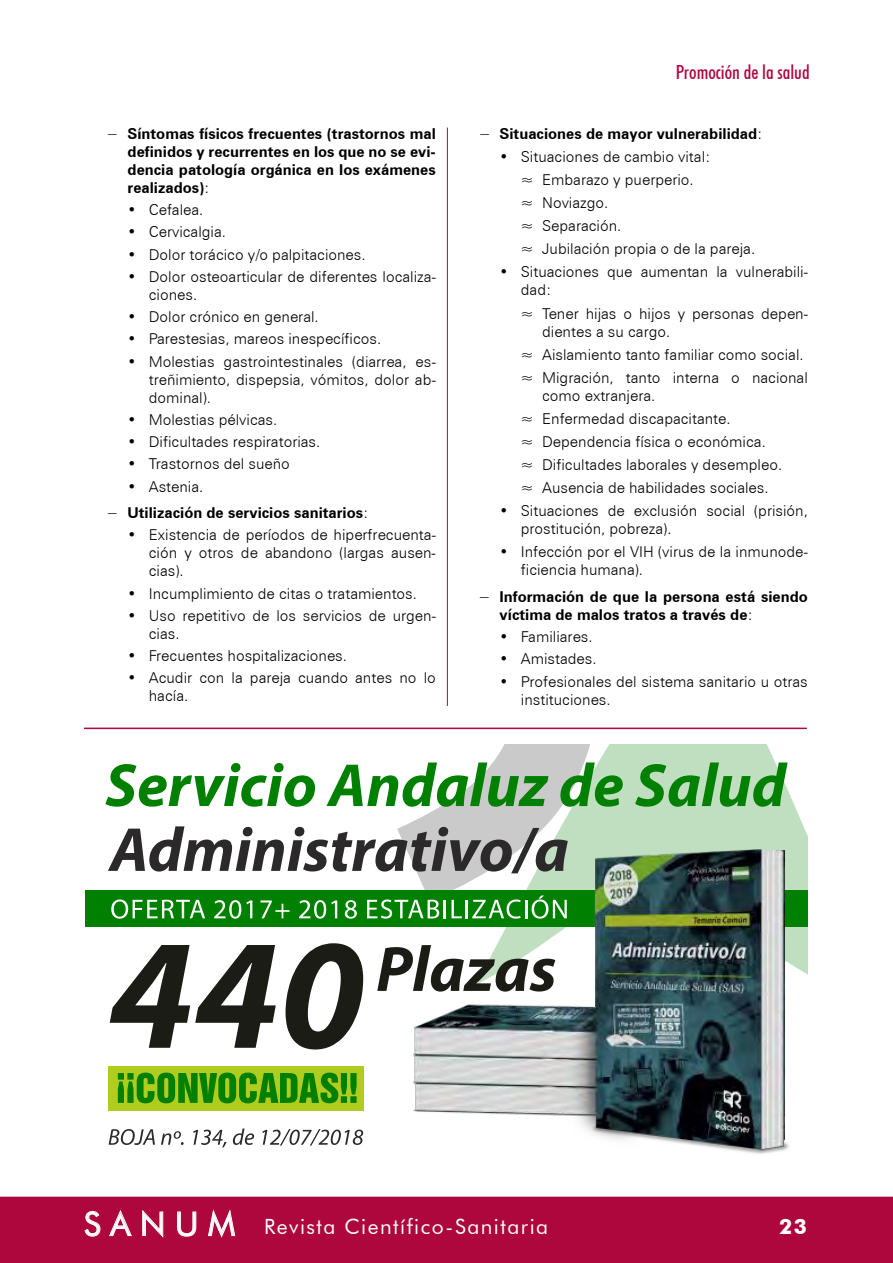
<style>
.page{position:relative;width:893px;height:1263px;background:#fff}
.page>*{position:absolute;margin:0;border:0;box-sizing:border-box;transform-origin:0 0}
.t1{font:21px "Futura BT";letter-spacing:.07em;color:#fff}
.t2{font:700 21px "Futura BT";color:#fff}
.t3{font:500 condensed 19.5px "Futura BT";color:#ad073d}
.t4{font:300 15px/18px "Zurich BT";color:#000}
.t5{font:700 15px/18px "Zurich BT";color:#000}
.s1{font-weight:300}
.s2{font-size:33px}
</style>
<div class="page">
<div style="left:0;top:1197px;width:893px;height:66px;background:#ad073d"></div>
<hr style="left:447px;top:128px;width:1px;height:578px;background:#ad073d">
<div style="left:85px;top:890px;width:723px;height:37px;background:#008000"></div>
<img style="left:414px;top:1049px;width:375px;height:105px">
<svg style="left:105px;top:744px;width:703px;height:305px"></svg>
<svg style="left:109px;top:1129px;width:46px;height:16px"></svg>
<svg style="left:161px;top:1131px;width:23px;height:14px"></svg>
<svg style="left:193px;top:1129px;width:34px;height:18px"></svg>
<svg style="left:233px;top:1128px;width:21px;height:17px"></svg>
<svg style="left:262px;top:1129px;width:101px;height:16px"></svg>
<div style="left:108px;top:1066px;width:255px;height:45px;background:#b0cc1f"></div>
<svg style="left:118px;top:1072px;width:239px;height:31px"></svg>
<hr style="left:84px;top:728px;width:723px;height:1px;background:#ad073d">
<p class="t5" style="left:128px;top:125px;width:310px;text-align:justify;text-indent:-21px"><span class="s1">−</span> Síntomas físicos frecuentes (trastornos mal definidos y recurrentes en los que no se evi&shy;dencia patología orgánica en los exámenes realizados)<span class="s1">:</span></p>
<p class="t4" style="left:128px;top:201px;width:77px">• Cefalea.</p>
<p class="t4" style="left:128px;top:223px;width:100px">• Cervicalgia.</p>
<p class="t4" style="left:128px;top:245px;width:240px">• Dolor torácico y/o palpitaciones.</p>
<p class="t4" style="left:149px;top:267px;width:288px;text-indent:-21px">• Dolor osteoarticular de diferentes localiza&shy;ciones.</p>
<p class="t4" style="left:128px;top:308px;width:193px">• Dolor crónico en general.</p>
<p class="t4" style="left:128px;top:330px;width:255px">• Parestesias, mareos inespecíficos.</p>
<p class="t4" style="left:149px;top:352px;width:289px;text-align:justify;text-indent:-21px">• Molestias gastrointestinales (diarrea, es&shy;treñimiento, dispepsia, vómitos, dolor ab&shy;dominal).</p>
<p class="t4" style="left:128px;top:410px;width:151px">• Molestias pélvicas.</p>
<p class="t4" style="left:128px;top:433px;width:194px">• Dificultades respiratorias.</p>
<p class="t4" style="left:128px;top:455px;width:164px">• Trastornos del sueño</p>
<p class="t5" style="left:106px;top:473px;width:264px;line-height:26.5px;text-indent:21px"><span class="s1">• Astenia.<br>−</span> Utilización de servicios sanitarios<span class="s1">:</span></p>
<p class="t4" style="left:149px;top:526px;width:289px;text-align:justify;text-indent:-21px">• Existencia de períodos de hiperfrecuenta&shy;ción y otros de abandono (largas ausen&shy;cias).</p>
<p class="t4" style="left:128px;top:584px;width:291px">• Incumplimiento de citas o tratamientos.</p>
<p class="t4" style="left:149px;top:606px;width:289px;text-indent:-21px">• Uso repetitivo de los servicios de urgen&shy;cias.</p>
<p class="t4" style="left:128px;top:647px;width:221px">• Frecuentes hospitalizaciones.</p>
<p class="t4" style="left:149px;top:669px;width:289px;text-indent:-21px">• Acudir con la pareja cuando antes no lo hacía.</p>
<h2 class="t3" style="left:676px;top:60px;width:135px">Promoción de la salud</h2>
<p class="t5" style="left:478px;top:124px;width:286px"><span class="s1">−</span> Situaciones de mayor vulnerabilidad<span class="s1">:</span></p>
<p class="t4" style="left:521px;top:145px;width:236px;line-height:23.1px;text-indent:-21px">• Situaciones de cambio vital:<br>≈ Embarazo y puerperio.<br>≈ Noviazgo.<br>≈ Separación.<br>≈ Jubilación propia o de la pareja.</p>
<p class="t4" style="left:521px;top:263px;width:289px;text-indent:-21px">• Situaciones que aumentan la vulnerabili&shy;dad:</p>
<p class="t4" style="left:542px;top:304px;width:267px;text-indent:-21px">≈ Tener hijas o hijos y personas depen&shy;dientes a su cargo.</p>
<p class="t4" style="left:521px;top:343px;width:288px;line-height:23.1px">≈ Aislamiento tanto familiar como social. ≈ Migración, tanto interna o nacional</p>
<p class="t4" style="left:521px;top:384px;width:263px;line-height:23.1px;text-indent:21px">como extranjera.<br>≈ Enfermedad discapacitante.<br>≈ Dependencia física o económica.<br>≈ Dificultades laborales y desempleo. ≈ Ausencia de habilidades sociales.</p>
<p class="t4" style="left:521px;top:502px;width:289px;text-indent:-21px">• Situaciones de exclusión social (prisión, prostitución, pobreza).</p>
<p class="t4" style="left:521px;top:543px;width:289px;text-indent:-21px">• Infección por el VIH (virus de la inmunode&shy;ficiencia humana).</p>
<p class="t5" style="left:500px;top:587px;width:310px;text-indent:-21px"><span class="s1">−</span> Información de que la persona está siendo víctima de malos tratos a través de<span class="s1">:</span></p>
<p class="t4" style="left:500px;top:628px;width:95px">• Familiares.</p>
<p class="t4" style="left:500px;top:650px;width:99px">• Amistades.</p>
<p class="t4" style="left:521px;top:672px;width:288px;text-indent:-21px">• Profesionales del sistema sanitario u otras instituciones.</p>
<h1 class="t1" style="left:84px;top:1214px;width:466px"><span class="s2">S A N U M</span> Revista Científico-Sanitaria</h1>
<h1 class="t2" style="left:779px;top:1214px;width:29px">23</h1>
</div>
